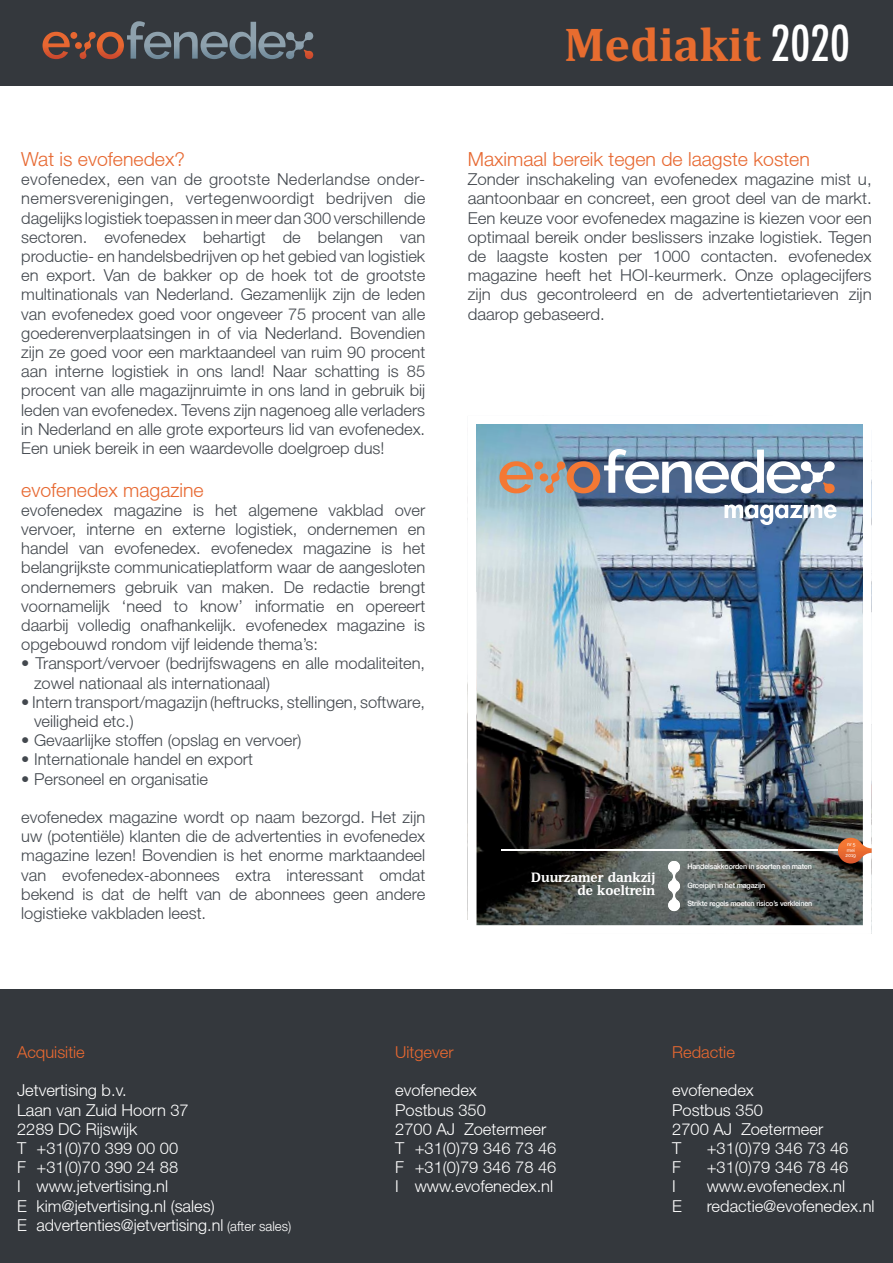
<style>
.page{position:relative;width:893px;height:1263px;background:#fff}
.page>*{position:absolute;margin:0;border:0;box-sizing:border-box;transform-origin:0 0}
.t1{font:700 48px "Cambria";color:#e76c2f}
.t2{font:300 19.5px "Helvetica Neue LT";color:#e76932}
.t3{font:300 16.5px/19.2px "Helvetica Neue LT";color:#43484e;text-align:justify}
.t4{font:300 16.5px/19.2px "Helvetica Neue LT";color:#fff}
.t5{font:300 16.5px "Helvetica Neue LT";color:#e96931}
.t6{font:700 13.65px/13.6px "Devin";color:#fff;text-align:right}
.t7{font:500 7.5px "Helvetica Neue LT";letter-spacing:-.025em;color:#fff}
.t8{font:500 4.95px/5.6px "Raleway";letter-spacing:-.01em;color:#fff;text-align:center}
.s1{font-family:"Futura";font-weight:500;font-stretch:condensed;color:#fff}
.s2{font-size:13.5px}
</style>
<div class="page">
<div style="left:0;top:989px;width:893px;height:274px;background:#34383d"></div>
<img style="left:476px;top:424px;width:396px;height:510px">
<svg style="left:838px;top:838px;width:34px;height:25px"></svg>
<img style="left:476px;top:425px;width:387px;height:166px">
<hr style="left:863px;top:425px;width:1px;height:166px;background:#fff">
<svg style="left:724px;top:504px;width:112px;height:21px"></svg>
<div style="left:540px;top:473px;width:8px;height:8px;background:#f47833;border-radius:50%"></div>
<svg style="left:534px;top:461px;width:9px;height:9px"></svg>
<svg style="left:499px;top:461px;width:34px;height:32px"></svg>
<svg style="left:545px;top:449px;width:290px;height:45px"></svg>
<div style="left:0;top:0;width:893px;height:85px;background:#34383d"></div>
<svg style="left:43px;top:21px;width:271px;height:39px"></svg>
<p class="t2" style="left:21px;top:152px;width:165px">Wat is evofenedex?</p>
<p class="t3" style="left:21px;top:171px;width:405px">evofenedex, een van de grootste Nederlandse onder&shy;nemersverenigingen, vertegenwoordigt bedrijven die dagelijks logistiek toepassen in meer dan 300 verschillende sectoren. evofenedex behartigt de belangen van productie- en handelsbedrijven op het gebied van logistiek en export. Van de bakker op de hoek tot de grootste multinationals van Nederland. Gezamenlijk zijn de leden van evofenedex goed voor ongeveer 75 procent van alle goederenverplaatsingen in of via Nederland. Bovendien zijn ze goed voor een marktaandeel van ruim 90 procent aan interne logistiek in ons land! Naar schatting is 85 procent van alle magazijnruimte in ons land in gebruik bij leden van evofenedex. Tevens zijn nagenoeg alle verladers in Nederland en alle grote exporteurs lid van evofenedex.<br>Een uniek bereik in een waardevolle doelgroep dus!</p>
<p class="t2" style="left:21px;top:483px;width:184px">evofenedex magazine</p>
<p class="t3" style="left:21px;top:502px;width:406px">evofenedex magazine is het algemene vakblad over vervoer, interne en externe logistiek, ondernemen en handel van evofenedex. evofenedex magazine is het belangrijkste communicatieplatform waar de aangesloten ondernemers gebruik van maken. De redactie brengt voornamelijk ‘need to know’ informatie en opereert daarbij volledig onafhankelijk. evofenedex magazine is opgebouwd rondom vijf leidende thema’s:</p>
<p class="t3" style="left:34px;top:655px;width:393px;text-indent:-13px">• Transport/vervoer (bedrijfswagens en alle modaliteiten, zowel nationaal als internationaal)</p>
<p class="t3" style="left:34px;top:694px;width:393px;text-indent:-13px">• Intern transport/magazijn (heftrucks, stellingen, software, veiligheid etc.)</p>
<p class="t3" style="left:21px;top:732px;width:282px">• Gevaarlijke stoffen (opslag en vervoer)</p>
<p class="t3" style="left:21px;top:751px;width:233px">• Internationale handel en export</p>
<p class="t3" style="left:21px;top:771px;width:188px">• Personeel en organisatie</p>
<p class="t3" style="left:21px;top:809px;width:405px">evofenedex magazine wordt op naam bezorgd. Het zijn uw (potentiële) klanten die de advertenties in evofenedex magazine lezen! Bovendien is het enorme marktaandeel van evofenedex-abonnees extra interessant omdat bekend is dat de helft van de abonnees geen andere logistieke vakbladen leest.</p>
<h1 class="t1" style="left:564px;top:16px;width:287px">Mediakit <span class="s1">2020</span></h1>
<p class="t2" style="left:468px;top:152px;width:344px">Maximaal bereik tegen de laagste kosten</p>
<p class="t3" style="left:468px;top:171px;width:405px">Zonder inschakeling van evofenedex magazine mist u, aantoonbaar en concreet, een groot deel van de markt.<br>Een keuze voor evofenedex magazine is kiezen voor een optimaal bereik onder beslissers inzake logistiek. Tegen de laagste kosten per 1000 contacten. evofenedex magazine heeft het HOI-keurmerk. Onze oplagecijfers zijn dus gecontroleerd en de advertentietarieven zijn daarop gebaseerd.</p>
<p class="t6" style="left:531px;top:870px;width:125px">Duurzamer dankzij de koeltrein</p>
<p class="t7" style="left:687px;top:864px;width:126px">Handelsakkoorden in soorten en maten</p>
<p class="t7" style="left:687px;top:882px;width:79px">Groeipijn in het magazijn</p>
<p class="t7" style="left:687px;top:901px;width:126px">Strikte regels moeten risico’s verkleinen</p>
<p class="t8" style="left:845px;top:841px;width:12px">nr 5 mei<br>2019</p>
<p class="t5" style="left:17px;top:1046px;width:69px">Acquisitie</p>
<p class="t4" style="left:17px;top:1082px;width:276px">Jetvertising b.v.<br>Laan van Zuid Hoorn 37<br>2289 DC Rijswijk<br>T +31(0)70 399 00 00<br>F +31(0)70 390 24 88<br>I www.jetvertising.nl<br>E kim@jetvertising.nl (sales)<br>E advertenties@jetvertising.nl <span class="s2">(after sales)</span></p>
<p class="t5" style="left:395px;top:1046px;width:60px">Uitgever</p>
<p class="t4" style="left:395px;top:1082px;width:163px">evofenedex<br>Postbus 350<br>2700 AJ Zoetermeer<br>T +31(0)79 346 73 46<br>F +31(0)79 346 78 46<br>I www.evofenedex.nl</p>
<p class="t5" style="left:672px;top:1046px;width:64px">Redactie</p>
<p class="t4" style="left:672px;top:1082px;width:153px">evofenedex<br>Postbus 350<br>2700 AJ Zoetermeer<br>T</p>
<p class="t4" style="left:707px;top:1140px;width:143px">+31(0)79 346 73 46</p>
<p class="t4" style="left:672px;top:1159px;width:10px">F</p>
<p class="t4" style="left:707px;top:1159px;width:143px">+31(0)79 346 78 46</p>
<p class="t4" style="left:672px;top:1178px;width:5px">I</p>
<p class="t4" style="left:707px;top:1178px;width:140px">www.evofenedex.nl</p>
<p class="t4" style="left:672px;top:1197px;width:11px">E</p>
<p class="t4" style="left:707px;top:1197px;width:169px">redactie@evofenedex.nl</p>
</div>
